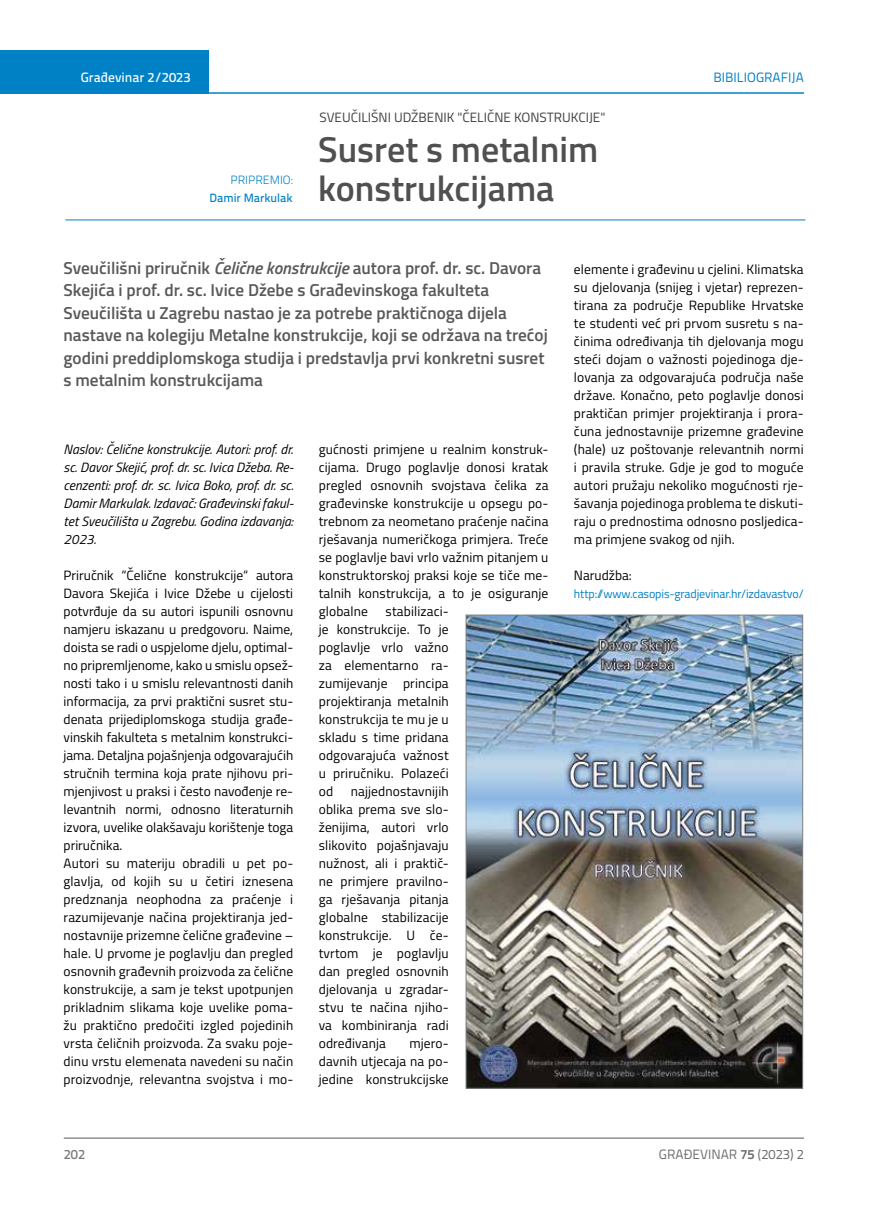
<style>
.page{position:relative;width:872px;height:1212px;background:#fff}
.page>*{position:absolute;margin:0;border:0;box-sizing:border-box;transform-origin:0 0}
.t1{font:600 36px/39px "Titillium";color:#505052}
.t2{font:600 17.25px/22.5px "Titillium";color:#58595b}
.t3{font:13.5px/18px "Titillium";letter-spacing:.005em;color:#000;text-align:justify}
.t4{font:italic 13.5px/18px "Titillium";color:#000;text-align:justify}
.t5{font:13.5px "Titillium";color:#414042}
.t6{font:13.5px "Titillium Text 22 L";color:#6d6e71}
.t7{font:500 13.5px "Titillium Text 22 L";color:#fff}
.t8{font:13.5px "Titillium Text 22 L";color:#0081c6}
.t9{font:500 13.5px "Titillium Text 22 L";color:#797a7d}
.t10{font:12px "Titillium";letter-spacing:-.01em;color:#0081c6}
.t11{font:500 12px "Titillium Text 22 L";color:#0081c6}
.t12{font:300 12px "Titillium Text 22 L";color:#0081c6}
.s1{font-style:italic}
.s2{font-weight:700}
</style>
<div class="page">
<hr style="left:64px;top:1138px;width:740px;height:1px;background:#58595b">
<hr style="left:65px;top:220px;width:740px;height:1px;background:#0081c6">
<img style="left:468px;top:617px;width:333px;height:469px">
<div style="left:466px;top:615px;width:337px;height:473px;border:1px solid #808285"></div>
<div style="left:0;top:50px;width:208px;height:44px;background:#0081c6"></div>
<hr style="left:0;top:92px;width:804px;height:2px;background:#0081c6">
<p class="t7" style="left:81px;top:67px;width:111px">Građevinar 2/2023</p>
<p class="t12" style="left:230px;top:171px;width:64px">PRIPREMIO:</p>
<p class="t11" style="left:209px;top:188px;width:85px">Damir Markulak</p>
<p class="t5" style="left:319px;top:107px;width:287px">SVEUČILIŠNI UDŽBENIK "ČELIČNE KONSTRUKCIJE"</p>
<h1 class="t1" style="left:318px;top:128px;width:281px">Susret s metalnim konstrukcijama</h1>
<p class="t8" style="left:713px;top:68px;width:92px">BIBILIOGRAFIJA</p>
<p class="t2" style="left:64px;top:256px;width:486px">Sveučilišni priručnik <span class="s1">Čelične konstrukcije</span> autora prof. dr. sc. Davora Skejića i prof. dr. sc. Ivice Džebe s Građevinskoga fakulteta Sveučilišta u Zagrebu nastao je za potrebe praktičnoga dijela nastave na kolegiju Metalne konstrukcije, koji se održava na trećoj godini preddiplomskoga studija i predstavlja prvi konkretni susret s metalnim konstrukcijama</p>
<p class="t4" style="left:64px;top:439px;width:231px">Naslov: Čelične konstrukcije. Autori: prof. dr. sc. Davor Skejić, prof. dr. sc. Ivica Džeba. Re&shy;cenzenti: prof. dr. sc. Ivica Boko, prof. dr. sc.<br>Damir Markulak. Izdavač: Građevinski fakul&shy;tet Sveučilišta u Zagrebu. Godina izdavanja:<br>2023.</p>
<p class="t3" style="left:64px;top:565px;width:231px;text-align:left">Priručnik “Čelične konstrukcije“ autora Davora Skejića i Ivice Džebe u cijelosti potvrđuje da su autori ispunili osnovnu namjeru iskazanu u predgovoru. Naime, doista se radi o uspjelome djelu, optimal&shy;no pripremljenome, kako u smislu opsež&shy;nosti tako i u smislu relevantnosti danih informacija, za prvi praktični susret stu&shy;denata prijediplomskoga studija građe&shy;vinskih fakulteta s metalnim konstrukci&shy;jama. Detaljna pojašnjenja odgovarajućih stručnih termina koja prate njihovu pri&shy;mjenjivost u praksi i često navođenje re&shy;levantnih normi, odnosno literaturnih izvora, uvelike olakšavaju korištenje toga priručnika.<br>Autori su materiju obradili u pet po&shy;glavlja, od kojih su u četiri iznesena predznanja neophodna za praćenje i razumijevanje načina projektiranja jed&shy;nostavnije prizemne čelične građevine – hale. U prvome je poglavlju dan pregled osnovnih građevnih proizvoda za čelične konstrukcije, a sam je tekst upotpunjen prikladnim slikama koje uvelike poma&shy;žu praktično predočiti izgled pojedinih vrsta čeličnih proizvoda. Za svaku poje&shy;dinu vrstu elemenata navedeni su način proizvodnje, relevantna svojstva i mo-</p>
<p class="t3" style="left:319px;top:439px;width:231px">gućnosti primjene u realnim konstruk&shy;cijama. Drugo poglavlje donosi kratak pregled osnovnih svojstava čelika za građevinske konstrukcije u opsegu po&shy;trebnom za neometano praćenje načina rješavanja numeričkoga primjera. Treće se poglavlje bavi vrlo važnim pitanjem u konstruktorskoj praksi koje se tiče me&shy;talnih konstrukcija, a to je osiguranje globalne</p>
<p class="t3" style="left:319px;top:601px;width:131px;text-indent:67px">stabilizaci&shy;je konstrukcije. To je poglavlje vrlo važno za elementarno ra&shy;zumijevanje principa projektiranja metalnih konstrukcija te mu je u skladu s time pridana odgovarajuća važnost u priručniku. Polazeći od</p>
<p class="t3" style="left:319px;top:782px;width:131px;text-indent:32px">najjednostavnijih oblika prema sve slo&shy;ženijima, autori vrlo slikovito pojašnjavaju nužnost, ali i praktič&shy;ne primjere pravilno&shy;ga rješavanja pitanja globalne stabilizacije konstrukcije. U če&shy;tvrtom je poglavlju dan pregled osnovnih djelovanja u zgradar&shy;stvu te načina njiho&shy;va kombiniranja radi određivanja</p>
<p class="t3" style="left:319px;top:1034px;width:131px;text-indent:91px">mjero&shy;davnih utjecaja na po&shy;jedine konstrukcijske</p>
<p class="t3" style="left:574px;top:259px;width:231px">elemente i građevinu u cjelini. Klimatska su djelovanja (snijeg i vjetar) reprezen&shy;tirana za područje Republike Hrvatske te studenti već pri prvom susretu s na&shy;činima određivanja tih djelovanja mogu steći dojam o važnosti pojedinoga dje&shy;lovanja za odgovarajuća područja naše države. Konačno, peto poglavlje donosi praktičan primjer projektiranja i prora&shy;čuna jednostavnije prizemne građevine (hale) uz poštovanje relevantnih normi i pravila struke. Gdje je god to moguće autori pružaju nekoliko mogućnosti rje&shy;šavanja pojedinoga problema te diskuti&shy;raju o prednostima odnosno posljedica&shy;ma primjene svakog od njih.</p>
<p class="t3" style="left:574px;top:565px;width:59px">Narudžba:</p>
<p class="t10" style="left:574px;top:585px;width:231px">http://www.casopis-gradjevinar.hr/izdavastvo/</p>
<p class="t9" style="left:64px;top:1144px;width:23px">202</p>
<p class="t6" style="left:659px;top:1144px;width:146px">GRAĐEVINAR <span class="s2">75</span> (2023) 2</p>
</div>
